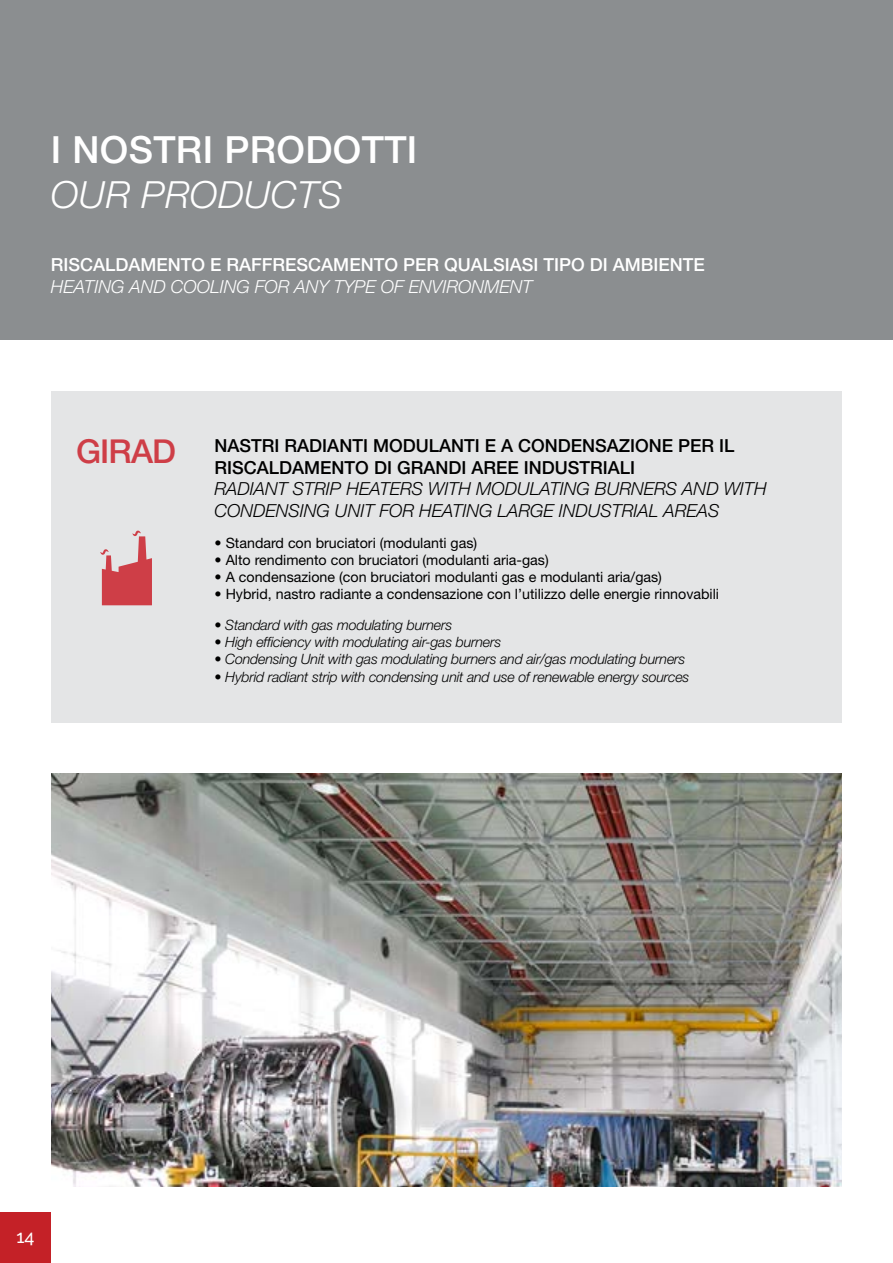
<style>
.page{position:relative;width:893px;height:1263px;background:#fff}
.page>*{position:absolute;margin:0;border:0;box-sizing:border-box;transform-origin:0 0}
.t1{font:500 37.5px "Helvetica Neue LT Std";letter-spacing:.01em;color:#fff}
.t2{font:italic 300 37.5px "Helvetica Neue LT Std";letter-spacing:.01em;color:#fff}
.t3{font:500 33px "Helvetica Neue LT Std";letter-spacing:-.025em;color:#ce3e47}
.t4{font:italic 300 18px/21.6px "Helvetica Neue LT Std";color:#000}
.t5{font:500 18px/21.6px "Helvetica Neue LT Std";color:#000}
.t6{font:500 18px "Helvetica Neue LT Std";color:#fff}
.t7{font:italic 300 18px "Helvetica Neue LT Std";color:#fff}
.t8{font:500 18px "Raleway";color:#fff}
.t9{font:14.25px "Helvetica Neue LT Std";color:#000}
.t10{font:italic 300 14.25px "Helvetica Neue LT Std";letter-spacing:-.015em;color:#000}
</style>
<div class="page">
<div style="left:0;top:1212px;width:51px;height:51px;background:#c42127"></div>
<div style="left:0;top:0;width:893px;height:340px;background:#8b8e90"></div>
<img style="left:51px;top:773px;width:791px;height:413px">
<div style="left:51px;top:391px;width:791px;height:331px;background:#e4e5e6"></div>
<svg style="left:100px;top:530px;width:52px;height:75px"></svg>
<h1 class="t1" style="left:51px;top:127px;width:368px">I NOSTRI PRODOTTI</h1>
<h1 class="t2" style="left:51px;top:172px;width:293px">OUR PRODUCTS</h1>
<p class="t6" style="left:51px;top:254px;width:655px">RISCALDAMENTO E RAFFRESCAMENTO PER QUALSIASI TIPO DI AMBIENTE</p>
<p class="t7" style="left:51px;top:276px;width:483px">HEATING AND COOLING FOR ANY TYPE OF ENVIRONMENT</p>
<h2 class="t3" style="left:76px;top:431px;width:101px">GIRAD</h2>
<p class="t5" style="left:215px;top:435px;width:521px">NASTRI RADIANTI MODULANTI E A CONDENSAZIONE PER IL<br>RISCALDAMENTO DI GRANDI AREE INDUSTRIALI</p>
<p class="t4" style="left:215px;top:478px;width:554px">RADIANT STRIP HEATERS WITH MODULATING BURNERS AND WITH<br>CONDENSING UNIT FOR HEATING LARGE INDUSTRIAL AREAS</p>
<p class="t9" style="left:215px;top:534px;width:264px">• Standard con bruciatori (modulanti gas)</p>
<p class="t9" style="left:215px;top:551px;width:336px">• Alto rendimento con bruciatori (modulanti aria-gas)</p>
<p class="t9" style="left:215px;top:568px;width:449px">• A condensazione (con bruciatori modulanti gas e modulanti aria/gas)</p>
<p class="t9" style="left:215px;top:585px;width:506px">• Hybrid, nastro radiante a condensazione con l’utilizzo delle energie rinnovabili</p>
<p class="t10" style="left:215px;top:617px;width:239px">• Standard with gas modulating burners</p>
<p class="t10" style="left:215px;top:634px;width:288px">• High efficiency with modulating air-gas burners</p>
<p class="t10" style="left:215px;top:651px;width:472px">• Condensing Unit with gas modulating burners and air/gas modulating burners</p>
<p class="t10" style="left:215px;top:668px;width:476px">• Hybrid radiant strip with condensing unit and use of renewable energy sources</p>
<p class="t8" style="left:17px;top:1226px;width:19px">14</p>
</div>
